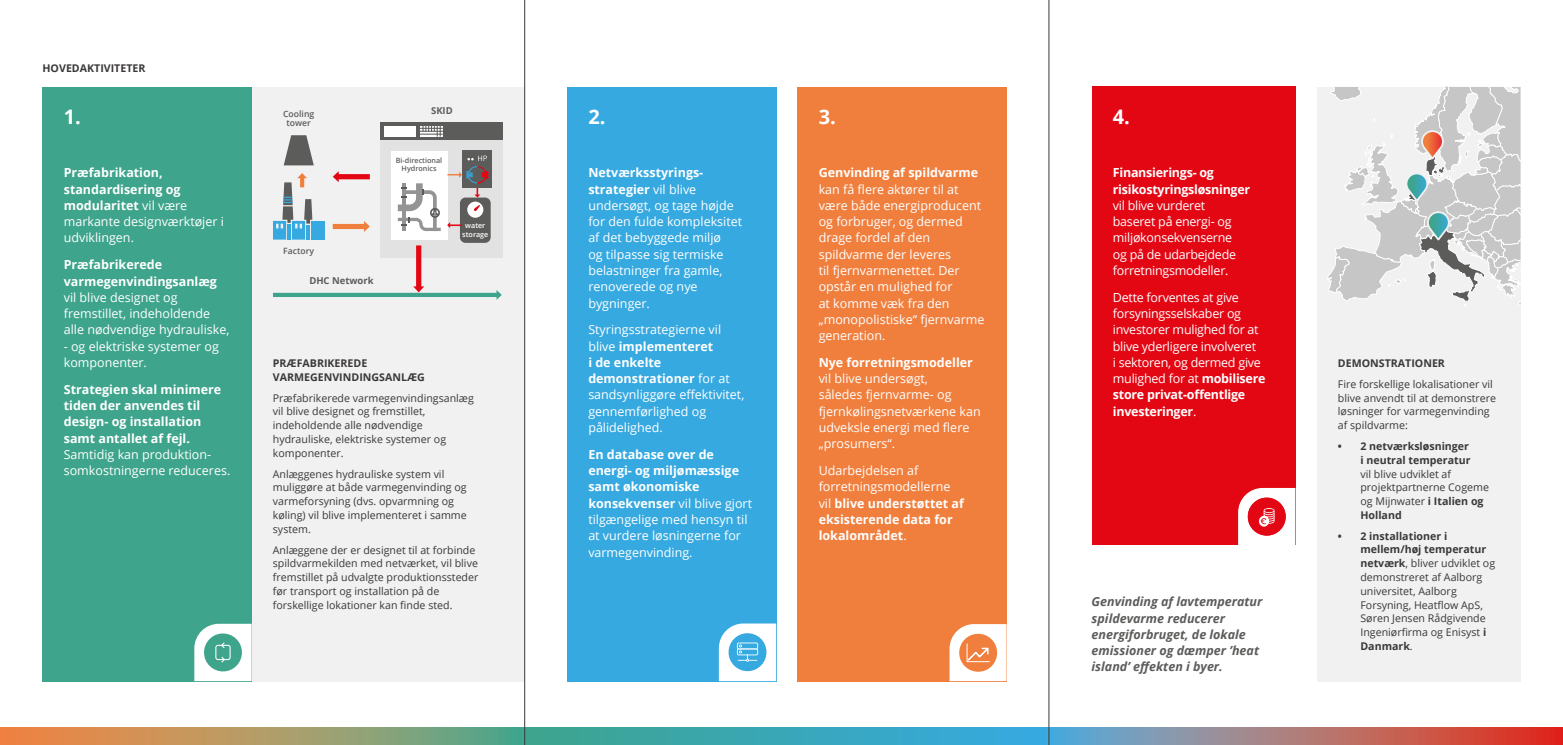
<style>
.page{position:relative;width:1563px;height:745px;background:#fff}
.page>*{position:absolute;margin:0;border:0;box-sizing:border-box;transform-origin:0 0}
.t1{font:700 20px "Open Sans";color:#fff}
.t2{font:12.5px/16.2px "Open Sans";color:#fff}
.t3{font:700 12.5px/16.2px "Open Sans";color:#fff}
.t4{font:12.5px/16.2px "Open Sans";letter-spacing:-.02em;color:#fff}
.t5{font:italic 700 12.5px/16.2px "Open Sans";color:#5c5c5b}
.t6{font:700 12.5px/16.2px "Open Sans";letter-spacing:-.02em;color:#fff}
.t7{font:10.62px/13.8px "Open Sans";color:#3b3838}
.t8{font:700 10.62px/13.8px "Open Sans";color:#3b3838}
.t9{font:700 9.5px "Open Sans";color:#5c5c5b}
.t10{font:600 8.62px/9.2px "Open Sans";color:#5c5c5b;text-align:center}
.t11{font:600 7.25px/8.6px "Open Sans";color:#5c5c5b;text-align:center}
.t12{font:600 7.25px/8.6px "Open Sans";color:#fff;text-align:center}
.s1{font-weight:400}
.s2{font-weight:700}
</style>
<div class="page">
<svg style="left:0;top:727px;width:1563px;height:17px;background:#839187"></svg>
<div style="left:1316px;top:87px;width:204px;height:593px;background:#f1f1f1"></div>
<div style="left:246px;top:87px;width:278px;height:593px;background:#f1f1f1"></div>
<div style="left:43px;top:87px;width:209px;height:593px;background:#3ea48c"></div>
<svg style="left:194px;top:623px;width:58px;height:57px"></svg>
<div style="left:567px;top:87px;width:209px;height:593px;background:#36a9e1"></div>
<svg style="left:719px;top:623px;width:57px;height:57px"></svg>
<div style="left:1091px;top:87px;width:204px;height:457px;background:#e30613"></div>
<svg style="left:1238px;top:487px;width:57px;height:57px"></svg>
<div style="left:797px;top:87px;width:209px;height:593px;background:#f07f3e"></div>
<svg style="left:949px;top:624px;width:57px;height:56px"></svg>
<svg style="left:1327px;top:87px;width:193px;height:219px"></svg>
<div style="left:381px;top:135px;width:122px;height:123px;background:#e2e2e2"></div>
<div style="left:273px;top:292px;width:224px;height:5px;background:#3ea48c"></div>
<svg style="left:496px;top:290px;width:6px;height:9px"></svg>
<div style="left:462px;top:150px;width:30px;height:38px;background:#5c5c5b"></div>
<div style="left:311px;top:221px;width:13px;height:18px;background:#36a9e1"></div>
<div style="left:338px;top:174px;width:32px;height:5px;background:#e30613"></div>
<svg style="left:333px;top:171px;width:6px;height:11px"></svg>
<div style="left:333px;top:224px;width:32px;height:5px;background:#f07f3e"></div>
<svg style="left:364px;top:221px;width:6px;height:11px"></svg>
<svg style="left:273px;top:173px;width:39px;height:66px"></svg>
<div style="left:391px;top:151px;width:56px;height:88px;background:#fff"></div>
<div style="left:416px;top:245px;width:5px;height:42px;background:#e30613"></div>
<svg style="left:413px;top:286px;width:11px;height:6px"></svg>
<div style="left:381px;top:122px;width:122px;height:18px;background:#5c5c5b"></div>
<div style="left:385px;top:126px;width:31px;height:10px;background:#fff"></div>
<svg style="left:284px;top:135px;width:30px;height:30px"></svg>
<svg style="left:420px;top:126px;width:23px;height:10px"></svg>
<svg style="left:398px;top:183px;width:43px;height:48px"></svg>
<svg style="left:447px;top:155px;width:44px;height:88px"></svg>
<hr style="left:524px;top:0;width:1px;height:744px;background:#3b3838">
<hr style="left:1048px;top:0;width:1px;height:744px;background:#3b3838">
<p class="t8" style="left:43px;top:61px;width:104px">HOVEDAKTIVITETER</p>
<h1 class="t1" style="left:64px;top:102px;width:19px">1.</h1>
<p class="t3" style="left:64px;top:164px;width:162px">Præfabrikation, standardisering og modularitet <span class="s1">vil være markante designværktøjer i udviklingen.</span></p>
<p class="t3" style="left:64px;top:256px;width:155px">Præfabrikerede varmegenvindingsanlæg</p>
<p class="t2" style="left:64px;top:289px;width:167px">vil blive designet og fremstillet, indeholdende alle nødvendige hydrauliske,</p>
<p class="t2" style="left:64px;top:337px;width:157px">- og elektriske systemer og komponenter.</p>
<p class="t3" style="left:64px;top:380px;width:159px">Strategien skal minimere tiden der anvendes til design- og installation samt antallet af fejl.</p>
<p class="t2" style="left:64px;top:445px;width:168px">Samtidig kan produktion&shy;somkostningerne reduceres.</p>
<p class="t10" style="left:283px;top:109px;width:33px">Cooling tower</p>
<p class="t10" style="left:283px;top:246px;width:32px">Factory</p>
<p class="t9" style="left:309px;top:273px;width:66px">DHC Network</p>
<p class="t9" style="left:431px;top:104px;width:23px">SKID</p>
<p class="t11" style="left:396px;top:156px;width:48px">Bi-directional<br>Hydronics</p>
<p class="t12" style="left:462px;top:221px;width:28px">water storage</p>
<p class="t8" style="left:273px;top:356px;width:153px">PRÆFABRIKEREDE<br>VARMEGENVINDINGSANLÆG</p>
<p class="t7" style="left:273px;top:390px;width:202px">Præfabrikerede varmegenvindingsanlæg vil blive designet og fremstillet, indeholdende alle nødvendige hydrauliske, elektriske systemer og komponenter.</p>
<p class="t7" style="left:273px;top:466px;width:195px">Anlæggenes hydrauliske system vil muliggøre at både varmegenvinding og varmeforsyning (dvs. opvarmning og køling) vil blive implementeret i samme system.</p>
<p class="t7" style="left:273px;top:542px;width:207px">Anlæggene der er designet til at forbinde spildvarmekilden med netværket, vil blive fremstillet på udvalgte produktionssteder før transport og installation på de forskellige lokationer kan finde sted.</p>
<h1 class="t1" style="left:588px;top:102px;width:19px">2.</h1>
<p class="t2" style="left:588px;top:164px;width:155px"><span class="s2">Netværksstyrings&shy;strategier</span> vil blive undersøgt, og tage højde for den fulde kompleksitet af det bebyggede miljø<br>og tilpasse sig termiske belastninger fra gamle, renoverede og nye bygninger.</p>
<p class="t2" style="left:588px;top:321px;width:158px">Styringsstrategierne vil blive <span class="s2">implementeret<br>i de enkelte demonstrationer</span> for at sandsynliggøre effektivitet, gennemførlighed og pålidelighed.</p>
<p class="t2" style="left:588px;top:445px;width:165px"><span class="s2">En database over de energi- og miljømæssige samt økonomiske konsekvenser</span> vil blive gjort tilgængelige med hensyn til at vurdere løsningerne for varmegenvinding.</p>
<h1 class="t1" style="left:819px;top:102px;width:19px">3.</h1>
<p class="t3" style="left:819px;top:164px;width:161px">Genvinding af spildvarme</p>
<p class="t2" style="left:819px;top:180px;width:167px">kan få flere aktører til at være både energiproducent og forbruger, og dermed drage fordel af den spildvarme der leveres<br>til fjernvarmenettet. Der opstår en mulighed for<br>at komme væk fra den „monopolistiske“ fjernvarme generation.</p>
<p class="t3" style="left:819px;top:354px;width:156px">Nye forretningsmodeller</p>
<p class="t2" style="left:819px;top:370px;width:163px">vil blive undersøgt,<br>således fjernvarme- og fjernkølingsnetværkene kan udveksle energi med flere „prosumers“.</p>
<p class="t3" style="left:819px;top:462px;width:147px"><span class="s1">Udarbejdelsen af forretningsmodellerne vil</span> blive understøttet af eksisterende data for lokalområdet<span class="s1">.</span></p>
<h1 class="t1" style="left:1113px;top:102px;width:19px">4.</h1>
<p class="t6" style="left:1113px;top:164px;width:139px">Finansierings- og risikostyringsløsninger</p>
<p class="t4" style="left:1113px;top:197px;width:125px">vil blive vurderet baseret på energi- og miljøkonsekvenserne og på de udarbejdede forretningsmodeller.</p>
<p class="t4" style="left:1113px;top:289px;width:154px">Dette forventes at give forsyningsselskaber og investorer mulighed for at blive yderligere involveret<br>i sektoren, og dermed give mulighed for at <span class="s2">mobilisere store privat-offentlige investeringer</span>.</p>
<p class="t5" style="left:1091px;top:593px;width:172px">Genvinding af lavtemperatur spildevarme reducerer energiforbruget, de lokale emissioner og dæmper ’heat island’ effekten i byer.</p>
<p class="t8" style="left:1338px;top:356px;width:109px">DEMONSTRATIONER</p>
<p class="t7" style="left:1338px;top:376px;width:160px">Fire forskellige lokalisationer vil blive anvendt til at demonstrere løsninger for varmegenvinding af spildvarme:</p>
<p class="t8" style="left:1338px;top:438px;width:134px;text-align:right">• 2 netværksløsninger i neutral temperatur</p>
<p class="t7" style="left:1360px;top:466px;width:130px">vil blive udviklet af projektpartnerne Cogeme og Mijnwater <span class="s2">i Italien og<br>Holland</span></p>
<p class="t7" style="left:1360px;top:528px;width:136px;text-indent:-23px"><span class="s2">• 2 installationer i mellem/høj temperatur netværk</span>, bliver udviklet og demonstreret af Aalborg universitet, Aalborg<br>Forsyning, Heatflow ApS,<br>Søren Jensen Rådgivende<br>Ingeniørfirma og Enisyst <span class="s2">i<br>Danmark</span>.</p>
</div>
